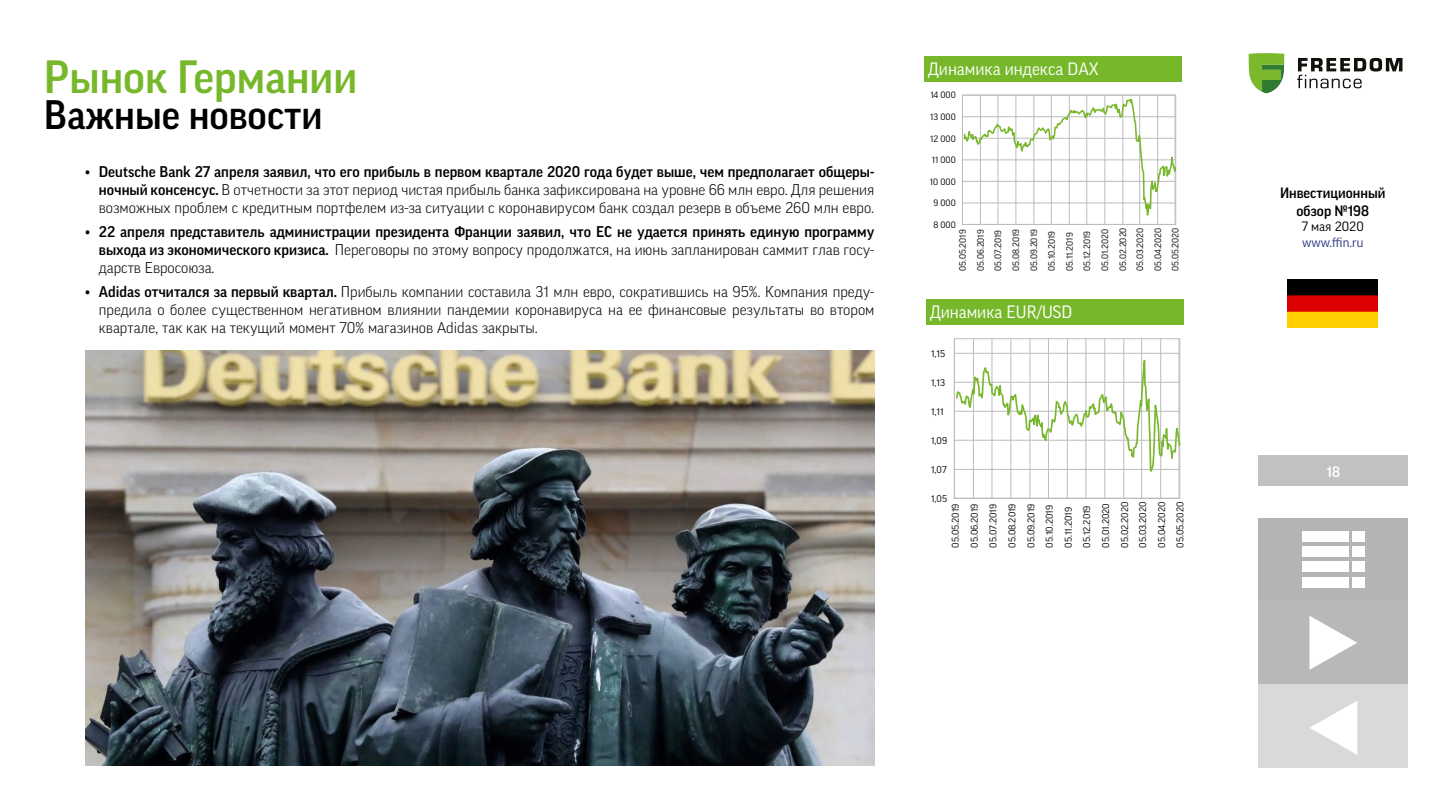
<style>
.page{position:relative;width:1440px;height:810px;background:#fff}
.page>*{position:absolute;margin:0;border:0;box-sizing:border-box;transform-origin:0 0}
.t1{font:500 45px "Good Pro";color:#76b82a}
.t2{font:500 39.75px "Good Pro";color:#000}
.t3{font:17.25px "Good Pro";color:#fff}
.t4{font:300 15px/18px "Good Pro";color:#000;text-align:justify}
.t5{font:500 15px/18px "Good Pro";color:#000;text-align:justify}
.t6{font:500 14.48px/17.4px "Good Pro";color:#000;text-align:center}
.t7{font:500 14.48px "Good Pro";color:#fff}
.t8{font:13.05px "Good Pro";color:#283583}
.t9{font:13.05px "Good Pro";color:#000}
.t10{font:9.45px/18.8px "Good Pro";color:#000}
.t11{font:8.93px/17.9px "Good Pro";color:#000}
.s1{font-weight:500}
.s2{font-weight:300}
</style>
<div class="page">
<div style="left:1258px;top:456px;width:150px;height:30px;background:#c1c1c1"></div>
<svg style="left:1249px;top:53px;width:35px;height:40px"></svg>
<svg style="left:1297px;top:58px;width:105px;height:30px"></svg>
<div style="left:1259px;top:518px;width:149px;height:83px;background:#b5b3b3"></div>
<div style="left:1302px;top:531px;width:46px;height:11px;background:#fff"></div>
<div style="left:1352px;top:531px;width:13px;height:11px;background:#fff"></div>
<div style="left:1302px;top:547px;width:46px;height:10px;background:#fff"></div>
<div style="left:1352px;top:547px;width:13px;height:10px;background:#fff"></div>
<div style="left:1302px;top:562px;width:46px;height:10px;background:#fff"></div>
<div style="left:1352px;top:562px;width:13px;height:10px;background:#fff"></div>
<div style="left:1302px;top:577px;width:46px;height:11px;background:#fff"></div>
<div style="left:1352px;top:577px;width:13px;height:11px;background:#fff"></div>
<hr style="left:1160px;top:339px;width:1px;height:159px;background:#bcbcbc">
<hr style="left:1141px;top:339px;width:1px;height:159px;background:#bcbcbc">
<hr style="left:1123px;top:339px;width:1px;height:159px;background:#bcbcbc">
<hr style="left:1104px;top:339px;width:1px;height:159px;background:#bcbcbc">
<hr style="left:1086px;top:339px;width:1px;height:159px;background:#bcbcbc">
<hr style="left:1067px;top:339px;width:1px;height:159px;background:#bcbcbc">
<hr style="left:1048px;top:339px;width:1px;height:159px;background:#bcbcbc">
<hr style="left:1030px;top:339px;width:1px;height:159px;background:#bcbcbc">
<hr style="left:1011px;top:339px;width:1px;height:159px;background:#bcbcbc">
<hr style="left:992px;top:339px;width:1px;height:159px;background:#bcbcbc">
<hr style="left:973px;top:339px;width:1px;height:159px;background:#bcbcbc">
<hr style="left:954px;top:498px;width:226px;height:1px;background:#bcbcbc">
<svg style="left:955px;top:339px;width:226px;height:137px"></svg>
<div style="left:925px;top:56px;width:257px;height:26px;background:#76b82a"></div>
<div style="left:926px;top:299px;width:258px;height:26px;background:#76b82a"></div>
<img style="left:1287px;top:279px;width:91px;height:49px">
<svg style="left:1259px;top:602px;width:148px;height:83px;background:#bfbfbf"></svg>
<svg style="left:1259px;top:685px;width:149px;height:82px;background:#ddd"></svg>
<img style="left:85px;top:350px;width:789px;height:415px">
<hr style="left:962px;top:224px;width:214px;height:1px;background:#bcbcbc">
<svg style="left:963px;top:95px;width:214px;height:130px"></svg>
<p class="t1" style="left:44px;top:51px;width:315px">Рынок Германии</p>
<p class="t2" style="left:44px;top:92px;width:280px">Важные новости</p>
<p class="t4" style="left:99px;top:163px;width:777px;text-indent:-14px"><span class="s1">• Deutsche Bank 27 апреля заявил, что его прибыль в первом квартале 2020 года будет выше, чем предполагает общеры&shy;ночный консенсус.</span> В отчетности за этот период чистая прибыль банка зафиксирована на уровне 66 млн евро. Для решения возможных проблем с кредитным портфелем из-за ситуации с коронавирусом банк создал резерв в объеме 260 млн евро.</p>
<p class="t5" style="left:99px;top:223px;width:777px;text-indent:-13px">• 22 апреля представитель администрации президента Франции заявил, что ЕС не удается принять единую программу выхода из экономического кризиса. <span class="s2">Переговоры по этому вопросу продолжатся, на июнь запланирован саммит глав госу&shy;дарств Евросоюза.</span></p>
<p class="t4" style="left:99px;top:283px;width:777px;text-indent:-14px"><span class="s1">• Adidas отчитался за первый квартал.</span> Прибыль компании составила 31 млн евро, сократившись на 95%. Компания преду&shy;предила о более существенном негативном влиянии пандемии коронавируса на ее финансовые результаты во втором квартале, так как на текущий момент 70% магазинов Adidas закрыты.</p>
<p class="t3" style="left:928px;top:59px;width:172px">Динамика индекса DAX</p>
<p class="t11" style="left:930px;top:86px;width:27px">14 000</p>
<p class="t11" style="left:930px;top:108px;width:27px">13 000</p>
<p class="t11" style="left:930px;top:129px;width:27px">12 000</p>
<p class="t11" style="left:932px;top:151px;width:26px">11 000</p>
<p class="t11" style="left:930px;top:172px;width:27px">10 000</p>
<p class="t11" style="left:933px;top:194px;width:24px">9 000</p>
<p class="t11" style="left:933px;top:216px;width:24px">8 000</p>
<p class="t11" style="left:954px;top:271px;width:45px;rotate:-90deg">05.05.2019<br>05.06.2019<br>05.07.2019<br>05.08.2019<br>05.09.2019<br>05.10.2019<br>05.11.2019<br>05.12.2019<br>05.01.2020<br>05.02.2020</p>
<p class="t11" style="left:1131px;top:271px;width:45px;text-align:justify;rotate:-90deg">05.03.2020<br>05.04.2020<br>05.05.2020</p>
<p class="t3" style="left:930px;top:302px;width:144px">Динамика EUR/USD</p>
<p class="t10" style="left:931px;top:344px;width:16px">1,15</p>
<p class="t10" style="left:931px;top:373px;width:15px">1,13</p>
<p class="t10" style="left:931px;top:402px;width:14px">1,11</p>
<p class="t10" style="left:931px;top:431px;width:18px">1,09</p>
<p class="t10" style="left:931px;top:460px;width:17px">1,07</p>
<p class="t10" style="left:931px;top:489px;width:17px">1,05</p>
<p class="t10" style="left:946px;top:548px;width:48px;rotate:-90deg">05.05.2019<br>05.06.2019<br>05.07.2019<br>05.08.2019<br>05.09.2019<br>05.10.2019<br>05.11.2019<br>05.12.2019<br>05.01.2020<br>05.02.2020</p>
<p class="t10" style="left:1133px;top:548px;width:48px;text-align:justify;rotate:-90deg">05.03.2020<br>05.04.2020<br>05.05.2020</p>
<p class="t6" style="left:1280px;top:185px;width:107px">Инвестиционный обзор №198</p>
<p class="t9" style="left:1302px;top:219px;width:63px">7 мая 2020</p>
<p class="t8" style="left:1302px;top:235px;width:63px">www.ffin.ru</p>
<p class="t7" style="left:1327px;top:463px;width:15px">18</p>
</div>
